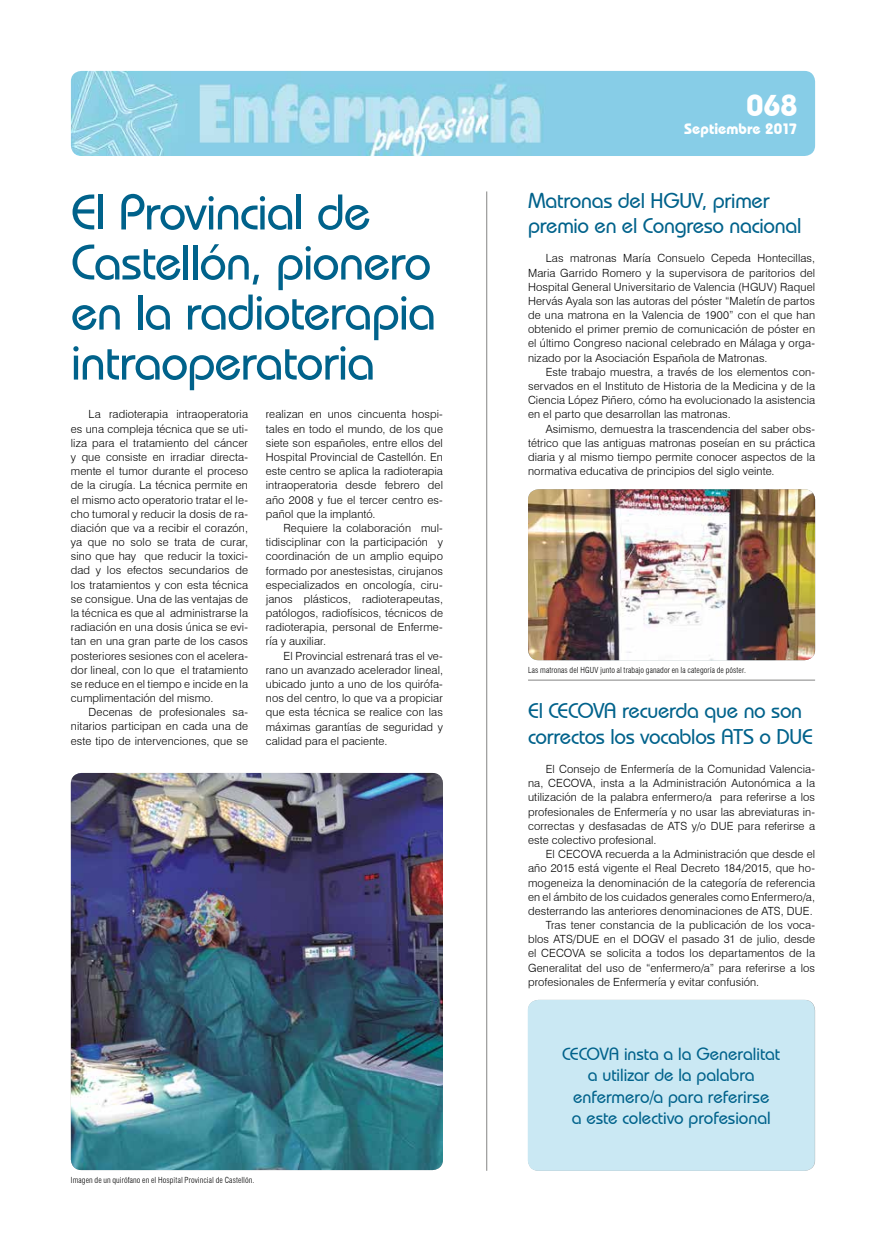
<style>
.page{position:relative;width:886px;height:1241px;background:#fff}
.page>*{position:absolute;margin:0;border:0;box-sizing:border-box;transform-origin:0 0}
.t1{font:500 50px/50px "Bauhaus IT Cby BT";letter-spacing:-.02em;color:#00628b}
.t2{font:700 30px "Bauhaus IT Cby BT";color:#fff}
.t3{font:500 21.25px/25.5px "Bauhaus IT Cby BT";letter-spacing:-.015em;color:#00628b}
.t4{font:500 17.5px/21px "Bauhaus IT Cby BT";letter-spacing:-.005em;color:#00628b;text-align:center}
.t5{font:700 15px "Bauhaus IT Cby BT";color:#fff}
.t6{font:300 11.25px/14.1px "Swiss 721 BT";letter-spacing:.01em;color:#000;text-align:justify}
.t7{font:300 condensed 8.12px "Swiss 721 BT";letter-spacing:.015em;color:#000}
</style>
<div class="page">
<img style="left:71px;top:71px;width:744px;height:85px">
<hr style="left:486px;top:191px;width:1px;height:979px;background:#9d9d9c">
<hr style="left:528px;top:679px;width:287px;height:1px;background:#9d9d9c">
<img style="left:71px;top:772px;width:372px;height:397px">
<img style="left:528px;top:489px;width:287px;height:171px">
<div style="left:528px;top:999px;width:287px;height:171px;background:#cae8f3;border-radius:11px"></div>
<h1 class="t1" style="left:71px;top:186px;width:367px">El Provincial de<br>Castellón, pionero en la radioterapia intraoperatoria</h1>
<p class="t6" style="left:71px;top:407px;width:179px;text-indent:18px">La radioterapia intraoperatoria es una compleja técnica que se uti&shy;liza para el tratamiento del cáncer y que consiste en irradiar directa&shy;mente el tumor durante el proceso de la cirugía. La técnica permite en el mismo acto operatorio tratar el le&shy;cho tumoral y reducir la dosis de ra&shy;diación que va a recibir el corazón, ya que no solo se trata de curar, sino que hay que reducir la toxici&shy;dad y los efectos secundarios de los tratamientos y con esta técnica se consigue. Una de las ventajas de la técnica es que al administrarse la radiación en una dosis única se evi&shy;tan en una gran parte de los casos posteriores sesiones con el acelera&shy;dor lineal, con lo que el tratamiento se reduce en el tiempo e incide en la cumplimentación del mismo.</p>
<p class="t6" style="left:71px;top:705px;width:179px;text-indent:18px">Decenas de profesionales sa&shy;nitarios participan en cada una de este tipo de intervenciones, que se</p>
<p class="t6" style="left:266px;top:407px;width:179px">realizan en unos cincuenta hospi&shy;tales en todo el mundo, de los que siete son españoles, entre ellos del Hospital Provincial de Castellón. En este centro se aplica la radioterapia intraoperatoria desde febrero del año 2008 y fue el tercer centro es&shy;pañol que la implantó.</p>
<p class="t6" style="left:266px;top:520px;width:179px;text-indent:18px">Requiere la colaboración mul&shy;tidisciplinar con la participación y coordinación de un amplio equipo formado por anestesistas, cirujanos especializados en oncología, ciru&shy;janos plásticos, radioterapeutas, patólogos, radiofísicos, técnicos de radioterapia, personal de Enferme&shy;ría y auxiliar.</p>
<p class="t6" style="left:266px;top:648px;width:179px;text-indent:18px">El Provincial estrenará tras el ve&shy;rano un avanzado acelerador lineal, ubicado junto a uno de los quirófa&shy;nos del centro, lo que va a propiciar que esta técnica se realice con las máximas garantías de seguridad y calidad para el paciente.</p>
<p class="t7" style="left:71px;top:1175px;width:185px">Imagen de un quirófano en el Hospital Provincial de Castellón.</p>
<h2 class="t2" style="left:746px;top:87px;width:52px">068</h2>
<h3 class="t5" style="left:684px;top:119px;width:115px">Septiembre 2017</h3>
<h3 class="t3" style="left:528px;top:187px;width:275px">Matronas del HGUV, primer premio en el Congreso nacional</h3>
<p class="t6" style="left:528px;top:251px;width:289px;text-indent:18px">Las matronas María Consuelo Cepeda Hontecillas, Maria Garrido Romero y la supervisora de paritorios del Hospital General Universitario de Valencia (HGUV) Raquel Hervás Ayala son las autoras del póster “Maletín de partos de una matrona en la Valencia de 1900” con el que han obtenido el primer premio de comunicación de póster en el último Congreso nacional celebrado en Málaga y orga&shy;nizado por la Asociación Española de Matronas.</p>
<p class="t6" style="left:528px;top:364px;width:289px;text-indent:18px">Este trabajo muestra, a través de los elementos con&shy;servados en el Instituto de Historia de la Medicina y de la Ciencia López Piñero, cómo ha evolucionado la asistencia en el parto que desarrollan las matronas.</p>
<p class="t6" style="left:528px;top:421px;width:289px;text-indent:18px">Asimismo, demuestra la trascendencia del saber obs&shy;tétrico que las antiguas matronas poseían en su práctica diaria y al mismo tiempo permite conocer aspectos de la normativa educativa de principios del siglo veinte.</p>
<p class="t7" style="left:528px;top:664px;width:219px">Las matronas del HGUV junto al trabajo ganador en la categoría de póster.</p>
<h3 class="t3" style="left:528px;top:697px;width:286px">El CECOVA recuerda que no son correctos los vocablos ATS o DUE</h3>
<p class="t6" style="left:528px;top:761px;width:289px;text-indent:18px">El Consejo de Enfermería de la Comunidad Valencia&shy;na, CECOVA, insta a la Administración Autonómica a la utilización de la palabra enfermero/a para referirse a los profesionales de Enfermería y no usar las abreviaturas in&shy;correctas y desfasadas de ATS y/o DUE para referirse a este colectivo profesional.</p>
<p class="t6" style="left:546px;top:846px;width:271px">El CECOVA recuerda a la Administración que desde el</p>
<p class="t6" style="left:528px;top:861px;width:289px">año 2015 está vigente el Real Decreto 184/2015, que ho-</p>
<p class="t6" style="left:528px;top:875px;width:288px">mogeneiza la denominación de la categoría de referencia</p>
<p class="t6" style="left:528px;top:889px;width:288px">en el ámbito de los cuidados generales como Enfermero/a,</p>
<p class="t6" style="left:528px;top:903px;width:286px">desterrando las anteriores denominaciones de ATS, DUE.</p>
<p class="t6" style="left:546px;top:917px;width:271px">Tras tener constancia de la publicación de los voca-</p>
<p class="t6" style="left:528px;top:932px;width:288px">blos ATS/DUE en el DOGV el pasado 31 de julio, desde</p>
<p class="t6" style="left:528px;top:946px;width:288px">el CECOVA se solicita a todos los departamentos de la</p>
<p class="t6" style="left:528px;top:960px;width:288px">Generalitat del uso de “enfermero/a” para referirse a los</p>
<p class="t6" style="left:528px;top:974px;width:233px">profesionales de Enfermería y evitar confusión.</p>
<h3 class="t4" style="left:562px;top:1043px;width:220px">CECOVA insta a la Generalitat a utilizar de la palabra enfermero/a para referirse<br>a este colectivo profesional</h3>
</div>
